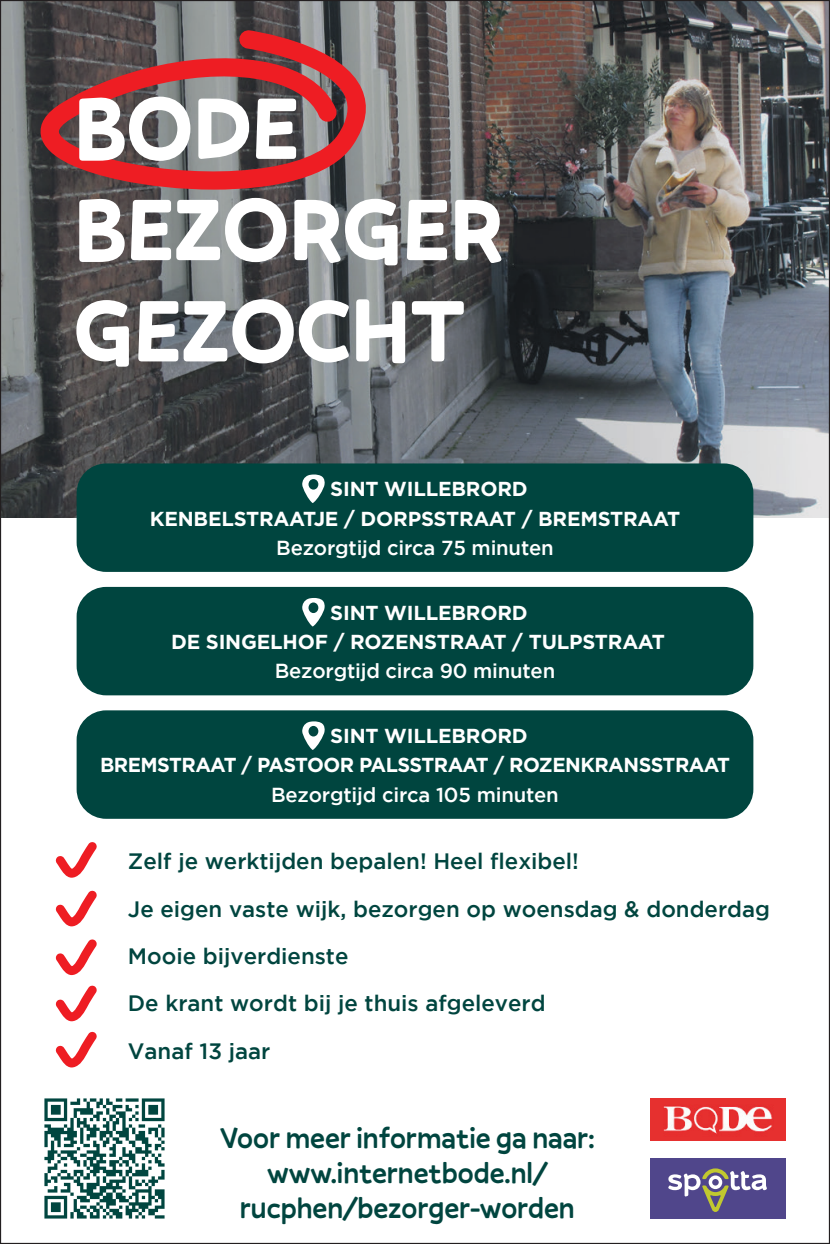
<style>
.page{position:relative;width:830px;height:1244px;background:#fff}
.page>*{position:absolute;margin:0;border:0;box-sizing:border-box;transform-origin:0 0}
.t1{font:700 90px/101.2px "Pally";color:#fff}
.t2{font:500 29.25px/35.1px "Pally";color:#00453f;text-align:center}
.t3{font:500 22.28px/47.2px "Gotham";color:#00453f}
.t4{font:700 20.25px/29.2px "Gotham";letter-spacing:-.01em;color:#fff}
.t5{font:500 20.25px "Gotham";letter-spacing:-.01em;color:#fff}
</style>
<div class="page">
<img style="left:45px;top:1098px;width:119px;height:120px">
<img style="left:650px;top:1098px;width:134px;height:43px">
<div style="left:649px;top:1158px;width:135px;height:60px;background:#50468b"></div>
<svg style="left:668px;top:1168px;width:98px;height:44px"></svg>
<img style="left:2px;top:2px;width:825px;height:516px">
<svg style="left:39px;top:30px;width:330px;height:160px;background:#8b5052"></svg>
<svg style="left:55px;top:890px;width:42px;height:36px"></svg>
<svg style="left:55px;top:939px;width:42px;height:36px"></svg>
<svg style="left:55px;top:985px;width:42px;height:36px"></svg>
<svg style="left:55px;top:1031px;width:42px;height:36px"></svg>
<svg style="left:55px;top:842px;width:42px;height:35px"></svg>
<div style="left:77px;top:587px;width:676px;height:108px;background:#00453f;border-radius:30px"></div>
<svg style="left:302px;top:598px;width:22px;height:28px"></svg>
<div style="left:77px;top:710px;width:676px;height:109px;background:#00453f;border-radius:30px"></div>
<svg style="left:302px;top:721px;width:22px;height:29px"></svg>
<div style="left:77px;top:463px;width:676px;height:109px;background:#00453f;border-radius:30px"></div>
<svg style="left:302px;top:474px;width:22px;height:29px"></svg>
<h1 class="t1" style="left:74px;top:77px;width:431px">BODE<br>BEZORGER<br>GEZOCHT</h1>
<p class="t4" style="left:150px;top:474px;width:531px;text-indent:180px">SINT WILLEBRORD<br>KENBELSTRAATJE / DORPSSTRAAT / BREMSTRAAT</p>
<p class="t5" style="left:276px;top:536px;width:279px">Bezorgtijd circa 75 minuten</p>
<p class="t4" style="left:171px;top:598px;width:495px;text-indent:159px">SINT WILLEBRORD<br>DE SINGELHOF / ROZENSTRAAT / TULPSTRAAT</p>
<p class="t5" style="left:274px;top:659px;width:282px">Bezorgtijd circa 90 minuten</p>
<p class="t4" style="left:100px;top:721px;width:631px;text-indent:230px">SINT WILLEBRORD<br>BREMSTRAAT / PASTOOR PALSSTRAAT / ROZENKRANSSTRAAT</p>
<p class="t5" style="left:271px;top:783px;width:289px">Bezorgtijd circa 105 minuten</p>
<p class="t3" style="left:128px;top:837px;width:643px">Zelf je werktijden bepalen! Heel flexibel!<br>Je eigen vaste wijk, bezorgen op woensdag &amp; donderdag Mooie bijverdienste<br>De krant wordt bij je thuis afgeleverd<br>Vanaf 13 jaar</p>
<h2 class="t2" style="left:220px;top:1120px;width:376px">Voor meer informatie ga naar: www.internetbode.nl/ rucphen/bezorger-worden</h2>
</div>
